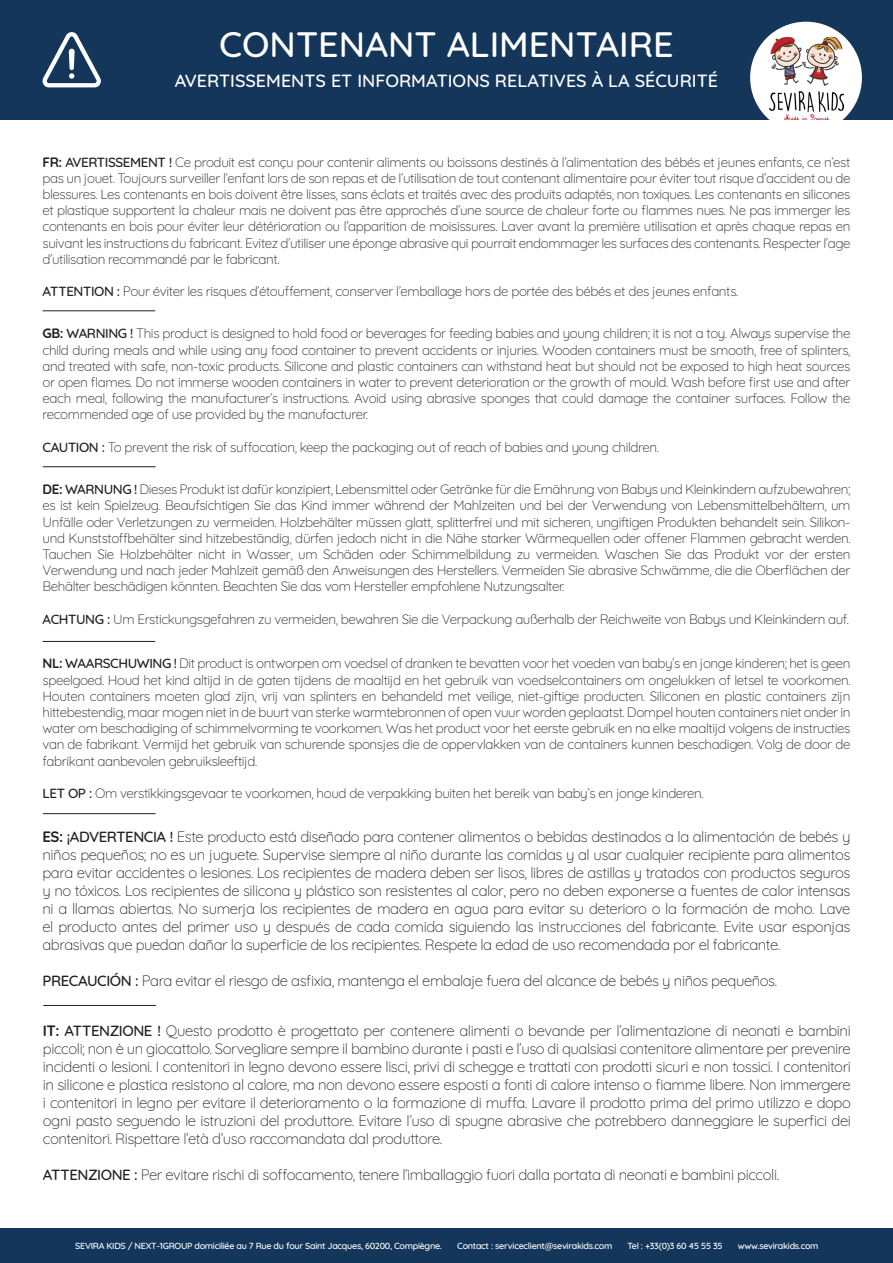
<style>
.page{position:relative;width:893px;height:1263px;background:#fff}
.page>*{position:absolute;margin:0;border:0;box-sizing:border-box;transform-origin:0 0}
.t1{font:500 36px "Quicksand";color:#fff}
.t2{font:500 18px "Quicksand";color:#fff}
.t3{font:300 15px/18px "Quicksand";letter-spacing:-.03em;color:#231f20;text-align:justify}
.t4{font:300 13.5px/16.2px "Quicksand";letter-spacing:-.03em;color:#231f20;text-align:justify}
.t5{font:500 9px "Quicksand";letter-spacing:-.03em;color:#fff}
.s1{font-weight:700}
.s2{font-weight:500}
</style>
<div class="page">
<div style="left:0;top:0;width:893px;height:119px;background:#15365b"></div>
<div style="left:0;top:1229px;width:893px;height:34px;background:#15365b"></div>
<hr style="left:43px;top:310px;width:112px;height:1px;background:#231f20">
<hr style="left:43px;top:641px;width:112px;height:1px;background:#231f20">
<hr style="left:43px;top:466px;width:112px;height:1px;background:#231f20">
<hr style="left:43px;top:813px;width:112px;height:1px;background:#231f20">
<hr style="left:44px;top:1005px;width:112px;height:1px;background:#231f20">
<svg style="left:42px;top:32px;width:59px;height:55px"></svg>
<div style="left:750px;top:22px;width:112px;height:112px;background:#fff;border-radius:50%"></div>
<img style="left:770px;top:37px;width:74px;height:84px">
<p class="t1" style="left:219px;top:15px;width:456px">CONTENANT ALIMENTAIRE</p>
<p class="t2" style="left:175px;top:66px;width:545px">AVERTISSEMENTS ET INFORMATIONS RELATIVES À LA SÉCURITÉ</p>
<p class="t4" style="left:43px;top:152px;width:809px"><span class="s1">FR:</span> <span class="s2">AVERTISSEMENT !</span> Ce produit est conçu pour contenir aliments ou boissons destinés à l’alimentation des bébés et jeunes enfants, ce n’est pas un jouet. Toujours surveiller l’enfant lors de son repas et de l’utilisation de tout contenant alimentaire pour éviter tout risque d’accident ou de blessures. Les contenants en bois doivent être lisses, sans éclats et traités avec des produits adaptés, non toxiques. Les contenants en silicones et plastique supportent la chaleur mais ne doivent pas être approchés d’une source de chaleur forte ou flammes nues. Ne pas immerger les contenants en bois pour éviter leur détérioration ou l’apparition de moisissures. Laver avant la première utilisation et après chaque repas en suivant les instructions du fabricant. Evitez d’utiliser une éponge abrasive qui pourrait endommager les surfaces des contenants. Respecter l’age d’utilisation recommandé par le fabricant.</p>
<p class="t4" style="left:43px;top:282px;width:697px"><span class="s2">ATTENTION :</span> Pour éviter les risques d’étouffement, conserver l’emballage hors de portée des bébés et des jeunes enfants.</p>
<p class="t4" style="left:43px;top:324px;width:809px"><span class="s1">GB:</span> <span class="s2">WARNING !</span> This product is designed to hold food or beverages for feeding babies and young children; it is not a toy. Always supervise the child during meals and while using any food container to prevent accidents or injuries. Wooden containers must be smooth, free of splinters, and treated with safe, non-toxic products. Silicone and plastic containers can withstand heat but should not be exposed to high heat sources or open flames. Do not immerse wooden containers in water to prevent deterioration or the growth of mould. Wash before first use and after each meal, following the manufacturer’s instructions. Avoid using abrasive sponges that could damage the container surfaces. Follow the recommended age of use provided by the manufacturer.</p>
<p class="t4" style="left:43px;top:438px;width:618px"><span class="s2">CAUTION :</span> To prevent the risk of suffocation, keep the packaging out of reach of babies and young children.</p>
<p class="t4" style="left:43px;top:480px;width:809px"><span class="s1">DE:</span> <span class="s2">WARNUNG !</span> Dieses Produkt ist dafür konzipiert, Lebensmittel oder Getränke für die Ernährung von Babys und Kleinkindern aufzubewahren; es ist kein Spielzeug. Beaufsichtigen Sie das Kind immer während der Mahlzeiten und bei der Verwendung von Lebensmittelbehältern, um Unfälle oder Verletzungen zu vermeiden. Holzbehälter müssen glatt, splitterfrei und mit sicheren, ungiftigen Produkten behandelt sein. Silikon&shy;und Kunststoffbehälter sind hitzebeständig, dürfen jedoch nicht in die Nähe starker Wärmequellen oder offener Flammen gebracht werden.<br>Tauchen Sie Holzbehälter nicht in Wasser, um Schäden oder Schimmelbildung zu vermeiden. Waschen Sie das Produkt vor der ersten Verwendung und nach jeder Mahlzeit gemäß den Anweisungen des Herstellers. Vermeiden Sie abrasive Schwämme, die die Oberflächen der Behälter beschädigen könnten. Beachten Sie das vom Hersteller empfohlene Nutzungsalter.</p>
<p class="t4" style="left:43px;top:609px;width:808px"><span class="s2">ACHTUNG :</span> Um Erstickungsgefahren zu vermeiden, bewahren Sie die Verpackung außerhalb der Reichweite von Babys und Kleinkindern auf.</p>
<p class="t4" style="left:43px;top:654px;width:809px"><span class="s1">NL:</span> <span class="s2">WAARSCHUWING !</span> Dit product is ontworpen om voedsel of dranken te bevatten voor het voeden van baby’s en jonge kinderen; het is geen speelgoed. Houd het kind altijd in de gaten tijdens de maaltijd en het gebruik van voedselcontainers om ongelukken of letsel te voorkomen.<br>Houten containers moeten glad zijn, vrij van splinters en behandeld met veilige, niet-giftige producten. Siliconen en plastic containers zijn hittebestendig, maar mogen niet in de buurt van sterke warmtebronnen of open vuur worden geplaatst. Dompel houten containers niet onder in water om beschadiging of schimmelvorming te voorkomen. Was het product voor het eerste gebruik en na elke maaltijd volgens de instructies van de fabrikant. Vermijd het gebruik van schurende sponsjes die de oppervlakken van de containers kunnen beschadigen. Volg de door de fabrikant aanbevolen gebruiksleeftijd.</p>
<p class="t4" style="left:43px;top:784px;width:663px"><span class="s2">LET OP :</span> Om verstikkingsgevaar te voorkomen, houd de verpakking buiten het bereik van baby’s en jonge kinderen.</p>
<p class="t3" style="left:43px;top:826px;width:809px"><span class="s1">ES:</span> <span class="s2">¡ADVERTENCIA !</span> Este producto está diseñado para contener alimentos o bebidas destinados a la alimentación de bebés y niños pequeños; no es un juguete. Supervise siempre al niño durante las comidas y al usar cualquier recipiente para alimentos para evitar accidentes o lesiones. Los recipientes de madera deben ser lisos, libres de astillas y tratados con productos seguros y no tóxicos. Los recipientes de silicona y plástico son resistentes al calor, pero no deben exponerse a fuentes de calor intensas ni a llamas abiertas. No sumerja los recipientes de madera en agua para evitar su deterioro o la formación de moho. Lave el producto antes del primer uso y después de cada comida siguiendo las instrucciones del fabricante. Evite usar esponjas abrasivas que puedan dañar la superficie de los recipientes. Respete la edad de uso recomendada por el fabricante.</p>
<p class="t3" style="left:43px;top:970px;width:736px"><span class="s2">PRECAUCIÓN :</span> Para evitar el riesgo de asfixia, mantenga el embalaje fuera del alcance de bebés y niños pequeños.</p>
<p class="t3" style="left:43px;top:1020px;width:809px"><span class="s1">IT:</span> <span class="s2">ATTENZIONE !</span> Questo prodotto è progettato per contenere alimenti o bevande per l’alimentazione di neonati e bambini piccoli; non è un giocattolo. Sorvegliare sempre il bambino durante i pasti e l’uso di qualsiasi contenitore alimentare per prevenire incidenti o lesioni. I contenitori in legno devono essere lisci, privi di schegge e trattati con prodotti sicuri e non tossici. I contenitori in silicone e plastica resistono al calore, ma non devono essere esposti a fonti di calore intenso o fiamme libere. Non immergere i contenitori in legno per evitare il deterioramento o la formazione di muffa. Lavare il prodotto prima del primo utilizzo e dopo ogni pasto seguendo le istruzioni del produttore. Evitare l’uso di spugne abrasive che potrebbero danneggiare le superfici dei contenitori. Rispettare l’età d’uso raccomandata dal produttore.</p>
<p class="t3" style="left:43px;top:1164px;width:738px"><span class="s2">ATTENZIONE :</span> Per evitare rischi di soffocamento, tenere l’imballaggio fuori dalla portata di neonati e bambini piccoli.</p>
<p class="t5" style="left:75px;top:1239px;width:368px">SEVIRA KIDS / NEXT-1GROUP domiciliée au 7 Rue du four Saint Jacques, 60200, Compiègne.</p>
<p class="t5" style="left:457px;top:1239px;width:157px">Contact : serviceclient@sevirakids.com</p>
<p class="t5" style="left:628px;top:1239px;width:96px">Tel : +33(0)3 60 45 55 35</p>
<p class="t5" style="left:738px;top:1239px;width:82px">www.sevirakids.com</p>
</div>
